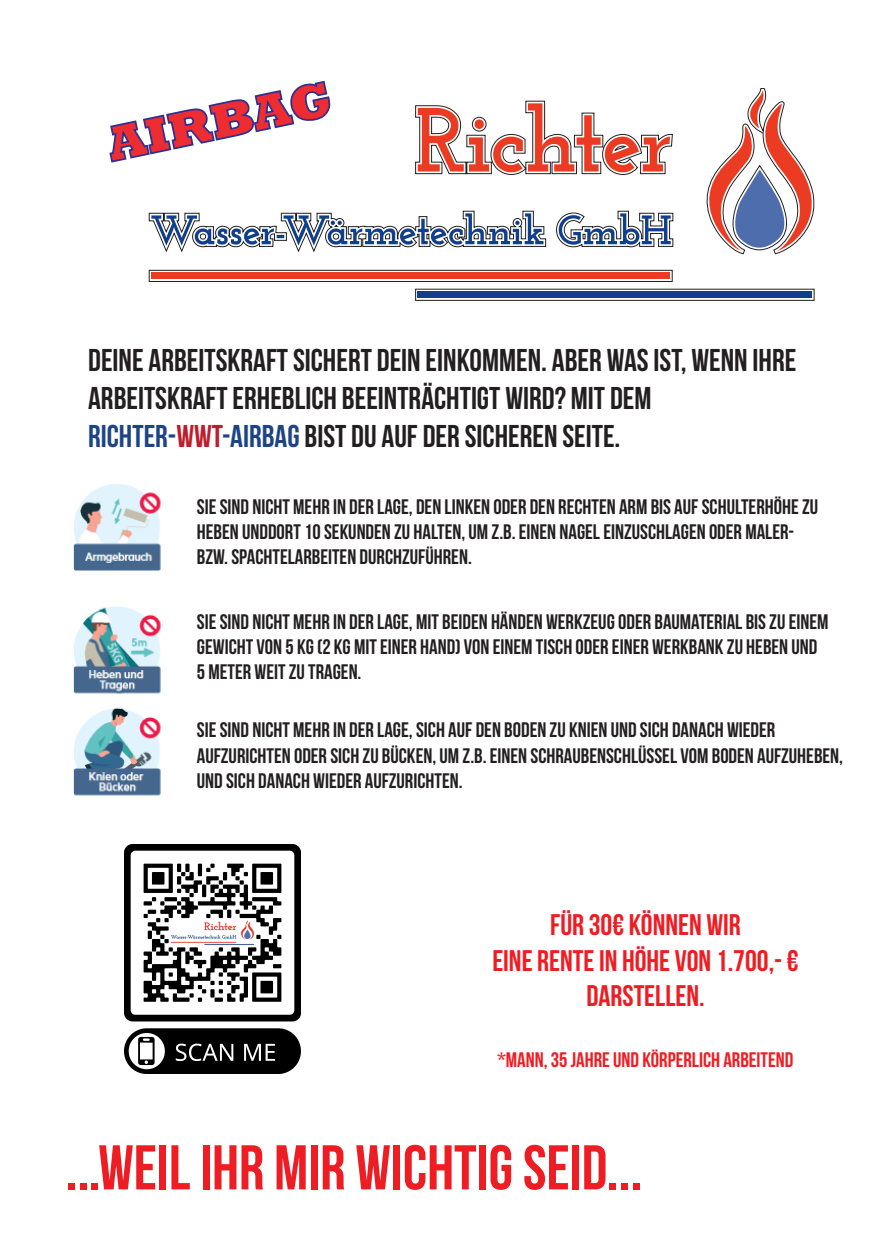
<style>
.page{position:relative;width:874px;height:1241px;background:#fff}
.page>*{position:absolute;margin:0;border:0;box-sizing:border-box;transform-origin:0 0}
.t1{font:63px "Bebas Neue";color:#ee1d23}
.t2{font:800 50.75px "Rockwell";color:#ee2d32}
.t3{font:31.5px/37.8px "Bebas Neue";color:#231f20}
.t4{font:29.75px/35.7px "Bebas Neue";color:#ee1d23;text-align:center}
.t5{font:21px/25.2px "Bebas Neue";color:#231f20}
.t6{font:21px "Bebas Neue";color:#ee1d23}
.s1{color:#1d4486}
.s2{color:#be1d2c}
</style>
<div class="page">
<svg style="left:149px;top:88px;width:665px;height:212px"></svg>
<svg style="left:417px;top:103px;width:252px;height:69px"></svg>
<svg style="left:151px;top:213px;width:392px;height:32px"></svg>
<svg style="left:558px;top:213px;width:112px;height:31px"></svg>
<svg style="left:687px;top:91px;width:128px;height:160px"></svg>
<div style="left:417px;top:291px;width:394px;height:7px;background:#103f8c"></div>
<div style="left:151px;top:272px;width:518px;height:7px;background:#eb3b22"></div>
<img style="left:73px;top:484px;width:88px;height:312px">
<svg style="left:109px;top:80px;width:222px;height:84px"></svg>
<img style="left:124px;top:844px;width:176px;height:229px">
<h2 class="t2" style="left:102px;top:116px;width:229px;rotate:-12deg">AIRBAG</h2>
<h3 class="t3" style="left:88px;top:341px;width:709px">DEINE ARBEITSKRAFT SICHERT DEIN EINKOMMEN. ABER WAS IST, WENN IHRE<br>ARBEITSKRAFT ERHEBLICH BEEINTRÄCHTIGT WIRD? MIT DEM<br><span class="s1">RICHTER-</span><span class="s2">WWT</span><span class="s1">-AIRBAG</span> BIST DU AUF DER SICHEREN SEITE.</h3>
<p class="t5" style="left:197px;top:493px;width:622px">SIE SIND NICHT MEHR IN DER LAGE, DEN LINKEN ODER DEN RECHTEN ARM BIS AUF SCHULTERHÖHE ZU<br>HEBEN UNDDORT 10 SEKUNDEN ZU HALTEN, UM Z.B. EINEN NAGEL EINZUSCHLAGEN ODER MALER-<br>BZW. SPACHTELARBEITEN DURCHZUFÜHREN.</p>
<p class="t5" style="left:197px;top:608px;width:632px">SIE SIND NICHT MEHR IN DER LAGE, MIT BEIDEN HÄNDEN WERKZEUG ODER BAUMATERIAL BIS ZU EINEM<br>GEWICHT VON 5 KG (2 KG MIT EINER HAND) VON EINEM TISCH ODER EINER WERKBANK ZU HEBEN UND<br>5 METER WEIT ZU TRAGEN.</p>
<p class="t5" style="left:197px;top:717px;width:647px">SIE SIND NICHT MEHR IN DER LAGE, SICH AUF DEN BODEN ZU KNIEN UND SICH DANACH WIEDER<br>AUFZURICHTEN ODER SICH ZU BÜCKEN, UM Z.B. EINEN SCHRAUBENSCHLÜSSEL VOM BODEN AUFZUHEBEN,<br>UND SICH DANACH WIEDER AUFZURICHTEN.</p>
<h3 class="t4" style="left:492px;top:906px;width:307px">FÜR 30€ KÖNNEN WIR<br>EINE RENTE IN HÖHE VON 1.700,- €<br>DARSTELLEN.</h3>
<p class="t6" style="left:497px;top:1048px;width:297px">*MANN, 35 JAHRE UND KÖRPERLICH ARBEITEND</p>
<h1 class="t1" style="left:65px;top:1132px;width:577px">...WEIL IHR MIR WICHTIG SEID...</h1>
</div>
